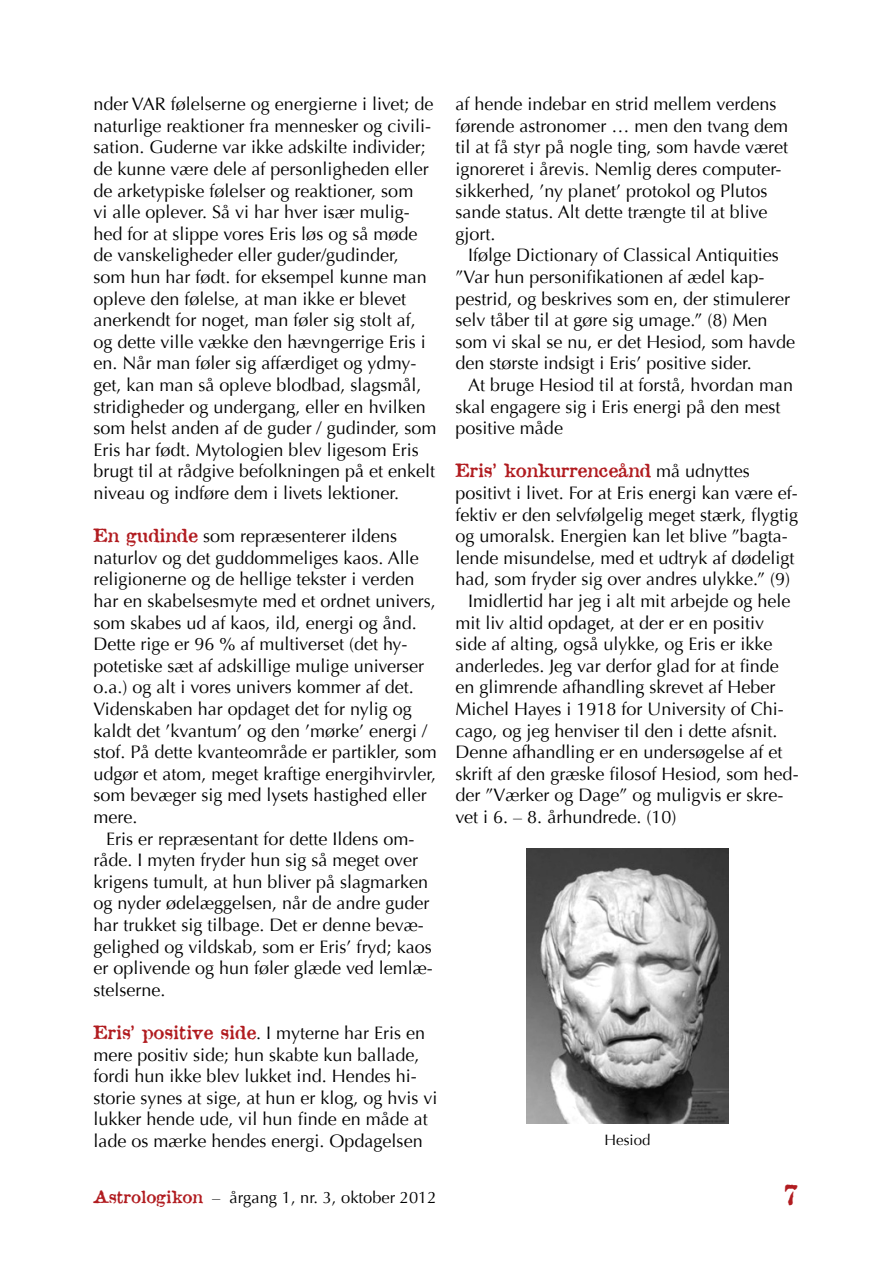
<style>
.page{position:relative;width:893px;height:1263px;background:#fff}
.page>*{position:absolute;margin:0;border:0;box-sizing:border-box;transform-origin:0 0}
.t1{font:27px "Attic";color:#b11c20}
.t2{font:18px/21.6px "Optima";color:#000}
.t3{font:18px "Attic";color:#b11c20}
.t4{font:16.5px "Optima";color:#000}
.t5{font:15px "Optima";color:#000}
.s1{font-family:"Attic";color:#b11c20}
.s2{font-family:"Optima";color:#000}
</style>
<div class="page">
<img style="left:527px;top:848px;width:201px;height:276px">
<p class="t2" style="left:94px;top:93px;width:344px">nder VAR følelserne og energierne i livet; de naturlige reaktioner fra mennesker og civili&shy;sation. Guderne var ikke adskilte individer; de kunne være dele af personligheden eller de arketypiske følelser og reaktioner, som<br>vi alle oplever. Så vi har hver især mulig&shy;hed for at slippe vores Eris løs og så møde de vanskeligheder eller guder/gudinder,<br>som hun har født. for eksempel kunne man opleve den følelse, at man ikke er blevet anerkendt for noget, man føler sig stolt af, og dette ville vække den hævngerrige Eris i en. Når man føler sig affærdiget og ydmy&shy;get, kan man så opleve blodbad, slagsmål, stridigheder og undergang, eller en hvilken som helst anden af de guder / gudinder, som Eris har født. Mytologien blev ligesom Eris brugt til at rådgive befolkningen på et enkelt niveau og indføre dem i livets lektioner.</p>
<p class="t2" style="left:94px;top:525px;width:345px"><span class="s1">En gudinde</span> som repræsenterer ildens naturlov og det guddommeliges kaos. Alle religionerne og de hellige tekster i verden har en skabelsesmyte med et ordnet univers, som skabes ud af kaos, ild, energi og ånd.<br>Dette rige er 96 % af multiverset (det hy&shy;potetiske sæt af adskillige mulige universer o.a.) og alt i vores univers kommer af det.<br>Videnskaben har opdaget det for nylig og kaldt det ’kvantum’ og den ’mørke’ energi / stof. På dette kvanteområde er partikler, som udgør et atom, meget kraftige energihvirvler, som bevæger sig med lysets hastighed eller mere.</p>
<p class="t2" style="left:94px;top:828px;width:341px;text-indent:13px">Eris er repræsentant for dette I ldens om&shy;råde. I myten fryder hun sig så meget over krigens tumult, at hun bliver på slagmarken og nyder ødelæggelsen, når de andre guder har trukket sig tilbage. Det er denne bevæ&shy;gelighed og vildskab, som er Eris’ fryd; kaos er oplivende og hun føler glæde ved lemlæ&shy;stelserne.</p>
<p class="t2" style="left:94px;top:1022px;width:345px"><span class="s1">Eris’ positive side</span>. I myterne har Eris en mere positiv side; hun skabte kun ballade, fordi hun ikke blev lukket ind. Hendes hi&shy;storie synes at sige, at hun er klog, og hvis vi lukker hende ude, vil hun finde en måde at lade os mærke hendes energi. Opdagelsen</p>
<p class="t2" style="left:455px;top:93px;width:334px">af hende indebar en strid mellem verdens førende astronomer … men den tvang dem til at få styr på nogle ting, som havde været ignoreret i årevis. Nemlig deres computer&shy;sikkerhed, ’ny planet’ protokol og Plutos sande status. Alt dette trængte til at blive gjort.</p>
<p class="t2" style="left:455px;top:245px;width:341px;text-indent:13px">Ifølge Dictionary of Classical Antiquities ”Var hun personifikationen af ædel kap&shy;pestrid, og beskrives som en, der stimulerer selv tåber til at gøre sig umage.” (8) Men som vi skal se nu, er det Hesiod, som havde den største indsigt i Eris’ positive sider.</p>
<p class="t2" style="left:455px;top:374px;width:339px;text-indent:13px">At bruge Hesiod til at forstå, hvordan man skal engagere sig i Eris energi på den mest positive måde</p>
<p class="t3" style="left:455px;top:459px;width:296px">Eris’ konkurrenceånd <span class="s2">må udnyttes</span></p>
<p class="t2" style="left:455px;top:482px;width:344px">positivt i livet. For at Eris energi kan være ef-</p>
<p class="t2" style="left:455px;top:504px;width:344px">fektiv er den selvfølgelig meget stærk, flygtig</p>
<p class="t2" style="left:455px;top:525px;width:334px">og umoralsk. Energien kan let blive ”bagta-</p>
<p class="t2" style="left:455px;top:547px;width:341px">lende misundelse, med et udtryk af dødeligt</p>
<p class="t2" style="left:455px;top:569px;width:336px">had, som fryder sig over andres ulykke.” (9)</p>
<p class="t2" style="left:468px;top:590px;width:324px">I midlertid har jeg i alt mit arbejde og hele</p>
<p class="t2" style="left:455px;top:612px;width:310px">mit liv altid opdaget, at der er en positiv</p>
<p class="t2" style="left:455px;top:633px;width:319px">side af alting, også ulykke, og Eris er ikke</p>
<p class="t2" style="left:455px;top:655px;width:325px">anderledes. Jeg var derfor glad for at finde</p>
<p class="t2" style="left:455px;top:677px;width:321px">en glimrende afhandling skrevet af Heber</p>
<p class="t2" style="left:455px;top:698px;width:330px">Michel Hayes i 1918 for University of Chi-</p>
<p class="t2" style="left:455px;top:720px;width:323px">cago, og jeg henviser til den i dette afsnit.</p>
<p class="t2" style="left:455px;top:741px;width:329px">Denne afhandling er en undersøgelse af et</p>
<p class="t2" style="left:455px;top:763px;width:345px">skrift af den græske filosof Hesiod, som hed-</p>
<p class="t2" style="left:455px;top:785px;width:330px">der ”Værker og Dage” og muligvis er skre-</p>
<p class="t2" style="left:455px;top:806px;width:222px">vet i 6. – 8. århundrede. (10)</p>
<p class="t5" style="left:604px;top:1131px;width:47px">Hesiod</p>
<p class="t4" style="left:94px;top:1187px;width:344px"><span class="s1">Astrologikon</span> – årgang 1, nr. 3, oktober 2012</p>
<h1 class="t1" style="left:783px;top:1177px;width:18px">7</h1>
</div>
